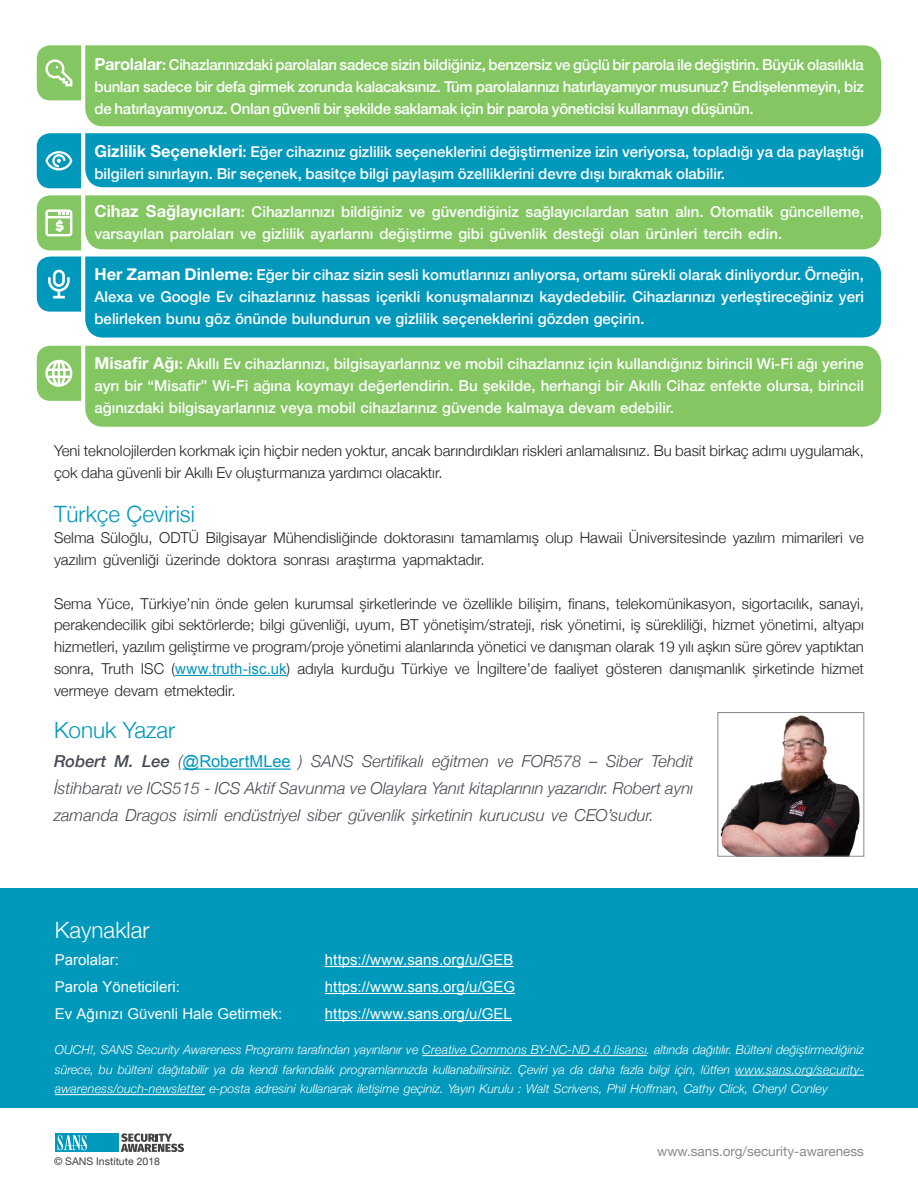
<style>
.page{position:relative;width:918px;height:1188px;background:#fff}
.page>*{position:absolute;margin:0;border:0;box-sizing:border-box;transform-origin:0 0}
.MainText{font:300 22.5px "Helvetica Neue";color:#0098bb}
.t1{font:300 22.5px "Helvetica Neue";color:#fff}
.MainText-2{font:italic 300 16.5px/27px "Helvetica Neue";color:#464b54}
.MainText-3{font:16.5px "Arial";color:#0098bb}
.MainText-4{font:italic 500 16.5px "Helvetica Neue";color:#464b54}
.MainText-5{font:500 15px/21.8px "Helvetica Neue";color:#fff;text-align:justify}
.MainText-6{font:300 15px/21.8px "Helvetica Neue";color:#231f20}
.t2{font:15px "Arial";color:#fff}
.MainText-7{font:15px "Arial";letter-spacing:.005em;color:#0098bb}
.t3{font:13.5px "Helvetica Neue";color:#868a8e}
.MainText-8{font:italic 300 12.3px "Helvetica Neue";color:#fff}
.t4{font:10.5px "Helvetica Neue";color:#413f41}
.s1{font-weight:700;font-size:16.5px}
.s2{font-family:"Helvetica Neue";font-weight:300;color:#231f20}
.s3{font-family:"Helvetica Neue";font-weight:300;font-style:italic;color:#464b54}
.s4{font-weight:500}
</style>
<div class="page">
<div style="left:85px;top:45px;width:796px;height:81px;background:#83c662"></div>
<div style="left:85px;top:257px;width:796px;height:81px;background:#0098bb"></div>
<div style="left:85px;top:346px;width:796px;height:81px;background:#83c662"></div>
<div style="left:0;top:889px;width:918px;height:219px;background:#0099bc"></div>
<hr style="left:325px;top:966px;width:189px;height:1px;background:#fff">
<hr style="left:325px;top:993px;width:190px;height:1px;background:#fff">
<hr style="left:325px;top:1020px;width:187px;height:1px;background:#fff">
<hr style="left:175px;top:675px;width:112px;height:1px;background:#0098bb">
<hr style="left:422px;top:1055px;width:225px;height:1px;background:#fff">
<hr style="left:735px;top:1075px;width:129px;height:1px;background:#fff">
<hr style="left:55px;top:1094px;width:150px;height:1px;background:#fff">
<svg style="left:121px;top:1133px;width:63px;height:19px"></svg>
<div style="left:56px;top:1133px;width:63px;height:19px;background:#0098bb"></div>
<svg style="left:58px;top:1135px;width:29px;height:15px"></svg>
<hr style="left:183px;top:768px;width:108px;height:2px;background:#0098bb">
<svg style="left:37px;top:45px;width:44px;height:55px;background:#91cc74"></svg>
<div style="left:37px;top:133px;width:844px;height:55px;background:#0098bb"></div>
<svg style="left:37px;top:257px;width:44px;height:55px;background:#22a5c4"></svg>
<svg style="left:37px;top:346px;width:44px;height:55px"></svg>
<div style="left:37px;top:195px;width:844px;height:55px;background:#83c662"></div>
<img style="left:720px;top:715px;width:140px;height:139px">
<div style="left:718px;top:712px;width:146px;height:144px;border:1px solid #868a8e"></div>
<p class="MainText-5" style="left:94px;top:53px;width:771px"><span class="s1">Parolalar</span>: Cihazlarınızdaki parolaları sadece sizin bildiğiniz, benzersiz ve güçlü bir parola ile değiştirin. Büyük olasılıkla bunları sadece bir defa girmek zorunda kalacaksınız. Tüm parolalarınızı hatırlayamıyor musunuz? Endişelenmeyin, biz de hatırlayamıyoruz. Onları güvenli bir şekilde saklamak için bir parola yöneticisi kullanmayı düşünün.</p>
<p class="MainText-5" style="left:94px;top:140px;width:771px"><span class="s1">Gizlilik Seçenekleri</span>: Eğer cihazınız gizlilik seçeneklerini değiştirmenize izin veriyorsa, topladığı ya da paylaştığı bilgileri sınırlayın. Bir seçenek, basitçe bilgi paylaşım özelliklerini devre dışı bırakmak olabilir.</p>
<p class="MainText-5" style="left:94px;top:200px;width:771px"><span class="s1">Cihaz Sağlayıcıları</span>: Cihazlarınızı bildiğiniz ve güvendiğiniz sağlayıcılardan satın alın. Otomatik güncelleme, varsayılan parolaları ve gizlilik ayarlarını değiştirme gibi güvenlik desteği olan ürünleri tercih edin.</p>
<p class="MainText-5" style="left:94px;top:263px;width:771px"><span class="s1">Her Zaman Dinleme</span>: Eğer bir cihaz sizin sesli komutlarınızı anlıyorsa, ortamı sürekli olarak dinliyordur. Örneğin, Alexa ve Google Ev cihazlarınız hassas içerikli konuşmalarınızı kaydedebilir. Cihazlarınızı yerleştireceğiniz yeri belirleken bunu göz önünde bulundurun ve gizlilik seçeneklerini gözden geçirin.</p>
<p class="MainText-5" style="left:94px;top:352px;width:771px"><span class="s1">Misafir Ağı</span>: Akıllı Ev cihazlarınızı, bilgisayarlarınız ve mobil cihazlarınız için kullandığınız birincil Wi-Fi ağı yerine ayrı bir “Misafir” Wi-Fi ağına koymayı değerlendirin. Bu şekilde, herhangi bir Akıllı Cihaz enfekte olursa, birincil ağınızdaki bilgisayarlarınız veya mobil cihazlarınız güvende kalmaya devam edebilir.</p>
<p class="MainText-6" style="left:54px;top:439px;width:812px">Yeni teknolojilerden korkmak için hiçbir neden yoktur, ancak barındırdıkları riskleri anlamalısınız. Bu basit birkaç adımı uygulamak, çok daha güvenli bir Akıllı Ev oluşturmanıza yardımcı olacaktır.</p>
<p class="MainText" style="left:54px;top:495px;width:142px">Türkçe Çevirisi</p>
<p class="MainText-6" style="left:54px;top:526px;width:812px">Selma Süloğlu, ODTÜ Bilgisayar Mühendisliğinde doktorasını tamamlamış olup Hawaii Üniversitesinde yazılım mimarileri ve yazılım güvenliği üzerinde doktora sonrası araştırma yapmaktadır.</p>
<p class="MainText-6" style="left:54px;top:591px;width:812px;text-align:right">Sema Yüce, Türkiye’nin önde gelen kurumsal şirketlerinde ve özellikle bilişim, finans, telekomünikasyon, sigortacılık, sanayi, perakendecilik gibi sektörlerde; bilgi güvenliği, uyum, BT yönetişim/strateji, risk yönetimi iş, sürekliliği, hizmet yönetimi, altyapı hizmetleri, yazılım geliştirme ve program/proje yönetimi alanlarında yönetici ve danışman olarak 19 yılı aşkın süre görev yaptıktan hizmet</p>
<p class="MainText-6" style="left:477px;top:657px;width:72px">İngiltere’de</p>
<p class="MainText-6" style="left:141px;top:657px;width:25px">ISC</p>
<p class="MainText-7" style="left:172px;top:659px;width:120px"><span class="s2">(</span>www.truth-isc.uk<span class="s2">)</span></p>
<p class="MainText-6" style="left:102px;top:657px;width:34px">Truth</p>
<p class="MainText-6" style="left:297px;top:657px;width:38px">adıyla</p>
<p class="MainText-6" style="left:341px;top:657px;width:55px">kurduğu</p>
<p class="MainText-6" style="left:402px;top:657px;width:48px">Türkiye</p>
<p class="MainText-6" style="left:554px;top:657px;width:46px">faaliyet</p>
<p class="MainText-6" style="left:670px;top:657px;width:77px">danışmanlık</p>
<p class="MainText-6" style="left:753px;top:657px;width:63px">şirketinde</p>
<p class="MainText-6" style="left:606px;top:657px;width:58px">gösteren</p>
<p class="MainText-6" style="left:54px;top:657px;width:183px">sonra,<br>vermeye devam etmektedir.</p>
<p class="MainText-6" style="left:455px;top:657px;width:16px">ve</p>
<p class="MainText" style="left:54px;top:712px;width:123px">Konuk Yazar</p>
<p class="MainText-2" style="left:299px;top:747px;width:6px">)</p>
<p class="MainText-2" style="left:311px;top:747px;width:44px">SANS</p>
<p class="MainText-2" style="left:362px;top:747px;width:63px">Sertifikalı</p>
<p class="MainText-2" style="left:522px;top:747px;width:61px">FOR578</p>
<p class="MainText-2" style="left:606px;top:747px;width:38px">Siber</p>
<p class="MainText-3" style="left:178px;top:751px;width:114px"><span class="s3">(</span>@RobertMLee</p>
<p class="MainText-2" style="left:432px;top:747px;width:58px">eğitmen</p>
<p class="MainText-2" style="left:651px;top:747px;width:44px">Tehdit</p>
<p class="MainText-2" style="left:54px;top:747px;width:641px"><span class="s4">Robert<br></span>İstihbaratı ve ICS515 - ICS Aktif Savunma ve Olaylara Yanıt kitaplarının yazarıdır. Robert aynı zamanda Dragos isimli endüstriyel siber güvenlik şirketinin kurucusu ve CEO’sudur.</p>
<p class="MainText-4" style="left:115px;top:747px;width:21px">M.</p>
<p class="MainText-4" style="left:142px;top:747px;width:29px">Lee</p>
<p class="MainText-2" style="left:497px;top:747px;width:18px">ve</p>
<p class="MainText-2" style="left:590px;top:747px;width:10px">–</p>
<p class="t1" style="left:55px;top:912px;width:96px">Kaynaklar</p>
<p class="t2" style="left:55px;top:950px;width:66px">Parolalar:</p>
<p class="t2" style="left:325px;top:950px;width:190px">https://www.sans.org /u/ GEB</p>
<p class="t2" style="left:55px;top:977px;width:127px">Parola Yöneticileri:</p>
<p class="t2" style="left:325px;top:977px;width:192px">https://www.sans.org /u/ GEG</p>
<p class="t2" style="left:55px;top:1004px;width:229px">Ev Ağınızı Güvenli Hale Getirmek:</p>
<p class="t2" style="left:325px;top:1004px;width:189px">https://www.sans.org /u/ GEL</p>
<p class="MainText-8" style="left:55px;top:1040px;width:811px">OUCH ,! SANS Security Awareness Programı tarafından yayınlanır ve Creative Commons BY-NC-ND 4.0 lisansı. altında dağıtılır. Bülteni değiştirmediğiniz</p>
<p class="MainText-8" style="left:55px;top:1079px;width:774px">awareness/ouch-newsletter -e posta adresini kullanarak iletişime geçiniz. Yayın Kurulu : Walt Scrivens, Phil Hoffman, Cathy Click, Cheryl Conley</p>
<p class="MainText-8" style="left:55px;top:1060px;width:811px">sürece, bu bülteni dağıtabilir ya da kendi farkındalık programlarınızda kullanabilirsiniz. Çeviri ya da daha fazla bilgi için, lütfen www.sans.org/security-</p>
<p class="t4" style="left:54px;top:1154px;width:108px">© SANS Institute 2018</p>
<p class="t3" style="left:657px;top:1142px;width:208px">www.sans.org/security-awareness</p>
</div>
